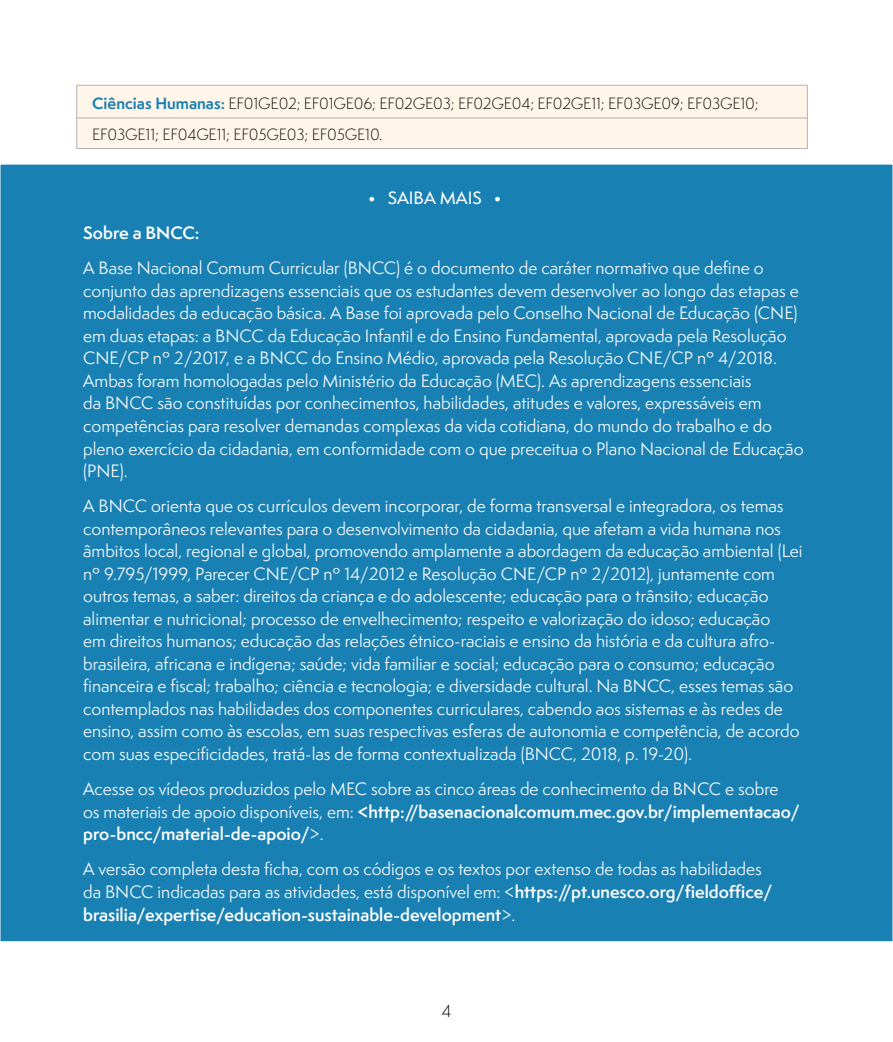
<style>
.page{position:relative;width:893px;height:1042px;background:#fff}
.page>*{position:absolute;margin:0;border:0;box-sizing:border-box;transform-origin:0 0}
.t1{font:16.5px/22.5px "Semplicita Pro";color:#fff}
.t2{font:500 16.5px "Semplicita Pro";color:#fff}
.t3{font:600 16.5px "Semplicita Pro";color:#fff}
.t4{font:300 16.5px "Semplicita Pro";color:#000}
.t5{font:300 15px/30.5px "Semplicita Pro";letter-spacing:-.01em;color:#000}
.s1{font-weight:700;color:#1980b4}
.s2{font-weight:600}
</style>
<div class="page">
<div style="left:77px;top:86px;width:730px;height:62px;background:#fff5e9"></div>
<hr style="left:77px;top:85px;width:730px;height:1px;background:#b3b2b2">
<hr style="left:77px;top:118px;width:730px;height:1px;background:#b3b2b2">
<hr style="left:76px;top:85px;width:1px;height:33px;background:#b3b2b2">
<hr style="left:807px;top:85px;width:1px;height:33px;background:#b3b2b2">
<hr style="left:76px;top:118px;width:1px;height:30px;background:#b3b2b2">
<hr style="left:807px;top:118px;width:1px;height:30px;background:#b3b2b2">
<hr style="left:77px;top:148px;width:730px;height:1px;background:#b3b2b2">
<div style="left:0;top:164px;width:893px;height:777px;background:#1980b4"></div>
<p class="t5" style="left:92px;top:88px;width:668px"><span class="s1">Ciências Humanas:</span> EF01GE02; EF01GE06; EF02GE03; EF02GE04; EF02GE11; EF03GE09; EF03GE10;<br>EF03GE11; EF04GE11; EF05GE03; EF05GE10.</p>
<p class="t2" style="left:368px;top:186px;width:134px">• SAIBA MAIS •</p>
<p class="t3" style="left:83px;top:221px;width:118px">Sobre a BNCC:</p>
<p class="t1" style="left:83px;top:257px;width:722px">A Base Nacional Comum Curricular (BNCC) é o documento de caráter normativo que define o conjunto das aprendizagens essenciais que os estudantes devem desenvolver ao longo das etapas e modalidades da educação básica. A Base foi aprovada pelo Conselho Nacional de Educação (CNE) em duas etapas: a BNCC da Educação Infantil e do Ensino Fundamental, aprovada pela Resolução CNE/CP nº 2/2017, e a BNCC do Ensino Médio, aprovada pela Resolução CNE/CP nº 4/2018.<br>Ambas foram homologadas pelo Ministério da Educação (MEC). As aprendizagens essenciais<br>da BNCC são constituídas por conhecimentos, habilidades, atitudes e valores, expressáveis em competências para resolver demandas complexas da vida cotidiana, do mundo do trabalho e do pleno exercício da cidadania, em conformidade com o que preceitua o Plano Nacional de Educação (PNE).</p>
<p class="t1" style="left:83px;top:495px;width:721px">A BNCC orienta que os currículos devem incorporar, de forma transversal e integradora, os temas contemporâneos relevantes para o desenvolvimento da cidadania, que afetam a vida humana nos âmbitos local, regional e global, promovendo amplamente a abordagem da educação ambiental (Lei nº 9.795/1999, Parecer CNE/CP nº 14/2012 e Resolução CNE/CP nº 2/2012), juntamente com outros temas, a saber: direitos da criança e do adolescente; educação para o trânsito; educação alimentar e nutricional; processo de envelhecimento; respeito e valorização do idoso; educação<br>em direitos humanos; educação das relações étnico-raciais e ensino da história e da cultura afro&shy;brasileira, africana e indígena; saúde; vida familiar e social; educação para o consumo; educação financeira e fiscal; trabalho; ciência e tecnologia; e diversidade cultural. Na BNCC, esses temas são contemplados nas habilidades dos componentes curriculares, cabendo aos sistemas e às redes de ensino, assim como às escolas, em suas respectivas esferas de autonomia e competência, de acordo com suas especificidades, tratá-las de forma contextualizada (BNCC, 2018, p. 19-20).</p>
<p class="t1" style="left:83px;top:777px;width:718px">Acesse os vídeos produzidos pelo MEC sobre as cinco áreas de conhecimento da BNCC e sobre<br>os materiais de apoio disponíveis, em: <span class="s2">&lt;http://basenacionalcomum.mec.gov.br/implementacao/ pro-bncc/material-de-apoio/</span>&gt;.</p>
<p class="t1" style="left:83px;top:858px;width:690px">A versão completa desta ficha, com os códigos e os textos por extenso de todas as habilidades da BNCC indicadas para as atividades, está disponível em: &lt;<span class="s2">https://pt.unesco.org/fieldoffice/ brasilia/expertise/education-sustainable-development</span>&gt;.</p>
<p class="t4" style="left:441px;top:999px;width:12px">4</p>
</div>
